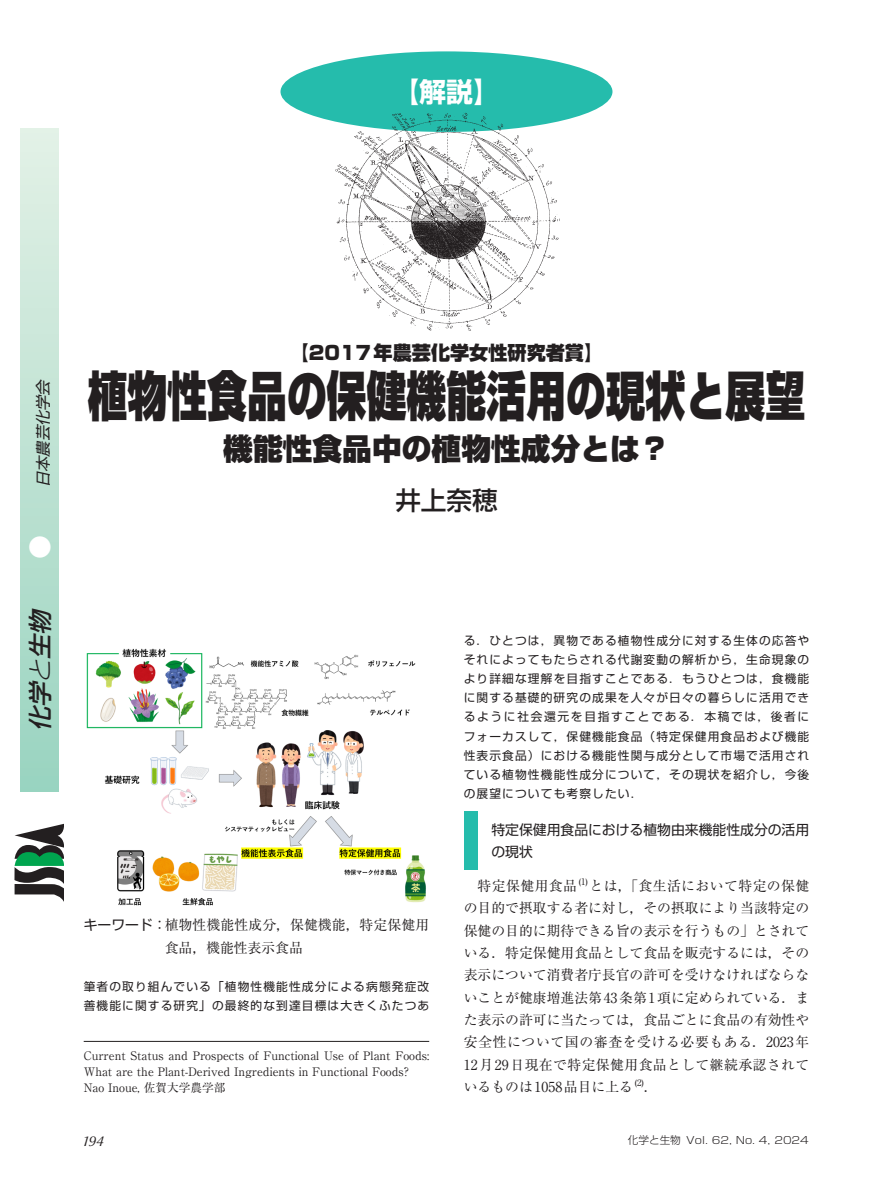
<style>
.page{position:relative;width:893px;height:1191px;background:#fff}
.page>*{position:absolute;margin:0;border:0;box-sizing:border-box;transform-origin:0 0}
.t1{font:900 53.1px "Shin Go Pr 6";color:#231f20;scale:.75 1}
.t2{font:900 29.7px "Shin Go Pr 6";color:#231f20}
.t3{font:700 26.85px "Shin Go Pr 6";color:#fff}
.t4{font:500 25.5px "Shin Go Pr 6";color:#231f20}
.t5{font:italic 500 24px "Shin Go Pr 6";color:#231f20}
.t6{font:500 24px "Shin Go Pr 6";color:#fff}
.t7{font:900 19.2px "Shin Go Pr 6";color:#231f20}
.t8{font:italic 15.15px "Shin Go Pr 6";color:#231f20}
.t9{font:13.8px/22.4px "Ryumin Pr 6";letter-spacing:.01em;color:#231f20}
.t10{font:13.8px/22.4px "Shin Go Pr 6";color:#231f20}
.t11{font:italic 13.8px "Optima Nova LT Pro";color:#231f20}
.t12{font:11.7px/19.2px "Shin Go Pr 6";letter-spacing:.1em;color:#231f20}
.t13{font:11.7px/15.9px "Ryumin Pr 6";color:#231f20}
.t14{font:300 10.05px "Shin Go Pr 6";color:#231f20;scale:1.13 1}
.s1{font-weight:300}
.s2{font-family:"Shin Go Pr 6"}
.s3{font-family:"Koz Min Pro"}
.s4{font-size:10.65px}
</style>
<div class="page">
<img style="left:86px;top:648px;width:340px;height:257px">
<div style="left:464px;top:811px;width:14px;height:59px;background:#25bcac"></div>
<div style="left:20px;top:128px;width:38px;height:663px;background:linear-gradient(to bottom,#e3f1e6,#99d3c0)"></div>
<svg style="left:14px;top:823px;width:50px;height:78px"></svg>
<div style="left:280px;top:51px;width:332px;height:81px;background:#25bcac;border-radius:50%"></div>
<img style="left:335px;top:112px;width:225px;height:219px">
<hr style="left:84px;top:1041px;width:345px;height:1px;background:#231f20">
<h3 class="t3" style="left:393px;top:70px;width:109px">【解説】</h3>
<p class="t8" style="left:30px;top:487px;width:113px;rotate:-90deg">日本農芸化学会</p>
<h3 class="t6" style="left:20px;top:559px;width:25px;rotate:-90deg">●</h3>
<h3 class="t5" style="left:20px;top:731px;width:154px;rotate:-90deg">化学<span class="s1">と</span>生物　</h3>
<h3 class="t7" style="left:290px;top:337px;width:315px">【2017年農芸化学女性研究者賞】</h3>
<h1 class="t1" style="left:88px;top:354px;width:958px">植物性食品の保健機能活用の現状と展望</h1>
<h2 class="t2" style="left:223px;top:424px;width:448px">機能性食品中の植物性成分とは？</h2>
<h3 class="t4" style="left:395px;top:479px;width:104px">井上奈穂</h3>
<p class="t9" style="left:165px;top:913px;width:266px;text-indent:-81px"><span class="s2">キーワード</span><span class="s3">：</span> 植物性機能性成分<span class="s3">，</span>保健機能<span class="s3">，</span>特定保健用食品<span class="s3">，</span>機能性表示食品</p>
<p class="t12" style="left:84px;top:976px;width:347px">筆者の取り組んでいる「植物性機能性成分による病態発症改善機能に関する研究」の最終的な到達目標は大きくふたつあ</p>
<p class="t13" style="left:84px;top:1047px;width:347px">Current Status and Prospects of Functional Use of Plant Foods:<br>What are the Plant-Derived Ingredients in Functional Foods?<br>Nao Inoue, 佐賀大学農学部</p>
<p class="t12" style="left:464px;top:630px;width:347px;text-align:justify">る<span class="s3">．</span>ひとつは<span class="s3">，</span>異物である植物性成分に対する生体の応答やそれによってもたらされる代謝変動の解析から<span class="s3">，</span>生命現象のより詳細な理解を目指すことである<span class="s3">．</span>もうひとつは<span class="s3">，</span>食機能に関する基礎的研究の成果を人々が日々の暮らしに活用できるように社会還元を目指すことである<span class="s3">．</span>本稿では<span class="s3">，</span>後者にフォーカスして<span class="s3">，</span>保健機能食品（特定保健用食品および機能性表示食品）における機能性関与成分として市場で活用されている植物性機能性成分について<span class="s3">，</span>その現状を紹介し<span class="s3">，</span>今後の展望についても考察したい<span class="s3">．</span></p>
<p class="t10" style="left:491px;top:817px;width:319px">特定保健用食品における植物由来機能性成分の活用の現状</p>
<p class="t9" style="left:464px;top:874px;width:347px;text-align:justify;text-indent:14px">特定保健用食品 <sup>(1)</sup> とは<span class="s3">，</span>「食生活において特定の保健の目的で摂取する者に対し<span class="s3">，</span>その摂取により当該特定の保健の目的に期待できる旨の表示を行うもの」とされている<span class="s3">．</span>特定保健用食品として食品を販売するには<span class="s3">，</span>その表示について消費者庁長官の許可を受けなければならないことが健康増進法第43条第1項に定められている<span class="s3">．</span>また表示の許可に当たっては<span class="s3">，</span>食品ごとに食品の有効性や安全性について国の審査を受ける必要もある<span class="s3">．</span>2023年12月29日現在で特定保健用食品として継続承認されているものは1058品目に上る <sup>(2)</sup><span class="s3">．</span></p>
<p class="t11" style="left:83px;top:1132px;width:22px">194</p>
<p class="t14" style="left:628px;top:1131px;width:162px"><span class="s4">化学と生物</span> Vol. 62, No. 4, 2024</p>
</div>
